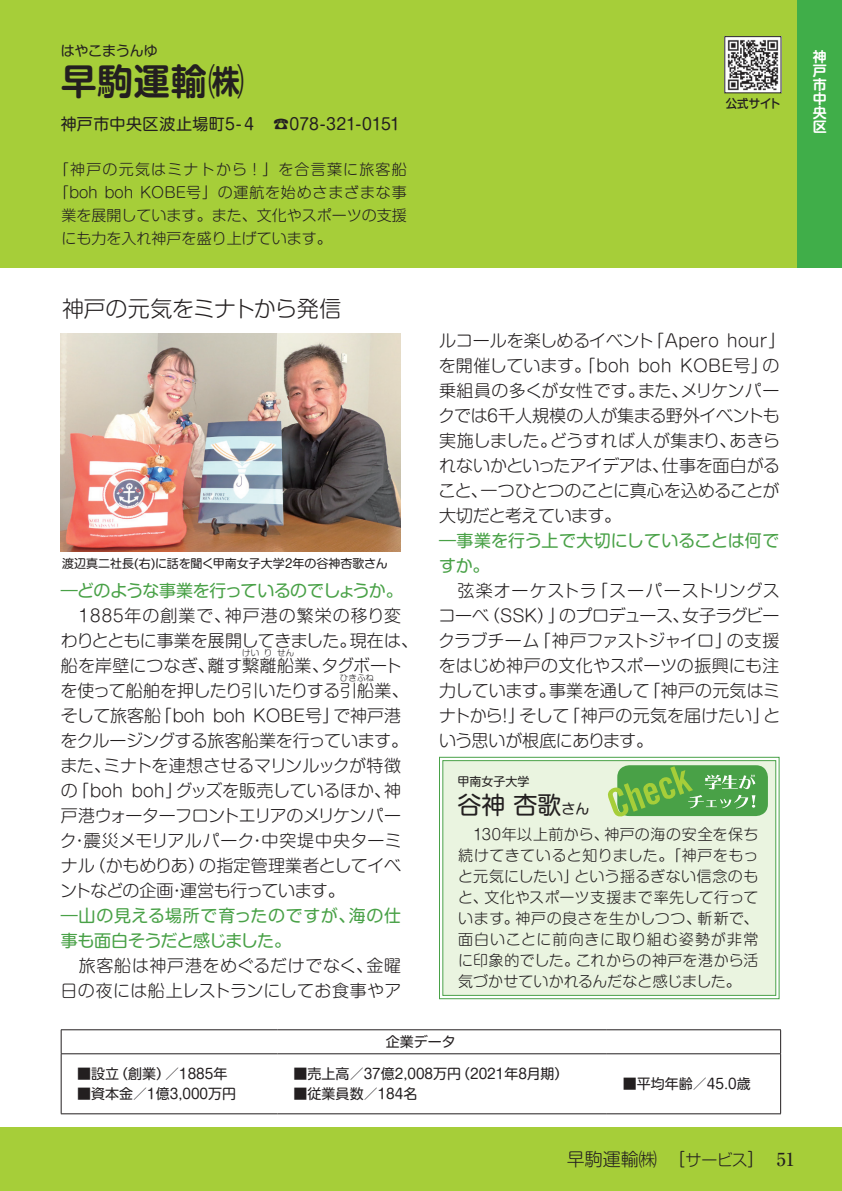
<style>
.page{position:relative;width:842px;height:1191px;background:#fff}
.page>*{position:absolute;margin:0;border:0;box-sizing:border-box;transform-origin:0 0}
.t1{font:700 36px "Shin M Go Pro De";color:#231f20}
.t2{font:24px "Shin M Go Pro";color:#231f20}
.t3{font:300 22px "Shin M Go Pro";letter-spacing:-.02em;color:#231f20}
.t4{font:300 18px "Shin M Go Pro";color:#231f20}
.t5{font:500 18px "Ryumin Pro";color:#231f20}
.t6{font:300 17px/25px "Shin M Go Pro";letter-spacing:-.005em;color:#231f20}
.t7{font:300 17px/25px "Shin M Go Pro";letter-spacing:.015em;color:#231f20}
.t8{font:300 17px/25px "Shin M Go Pro";letter-spacing:.025em;color:#231f20}
.t9{font:17px/25px "Shin M Go Pro";letter-spacing:-.015em;color:#49a147}
.t10{font:17px/25px "Shin M Go Pro";letter-spacing:.005em;color:#49a147}
.t11{font:17px "Shin M Go Pro";letter-spacing:-.04em;color:#49a147}
.t12{font:16px "Shin M Go Pro";letter-spacing:.015em;color:#231f20}
.t13{font:300 15px/21px "Shin M Go Pro";color:#231f20;text-align:justify}
.t14{font:300 15px "Shin M Go Pro";letter-spacing:.055em;color:#231f20}
.t15{font:300 15px "Shin M Go Pro";letter-spacing:.08em;color:#231f20}
.t16{font:14px "Shin M Go Pro";color:#231f20}
.t17{font:700 14px/14px "Shin M Go Pro De";color:#fff;text-align:justify}
.t18{font:12px "Shin M Go Pro";color:#231f20}
.t19{font:500 12px "Shin M Go Pro";letter-spacing:-.005em;color:#231f20;scale:.95 1}
.t20{font:300 8.4px "Shin M Go Pro";letter-spacing:.01em;color:#231f20}
.s1{font-size:14px}
.s2{font-size:16px}
</style>
<div class="page">
<div style="left:0;top:1127px;width:841px;height:64px;background:#a6ce39"></div>
<div style="left:0;top:0;width:841px;height:267px;background:#a6ce39"></div>
<div style="left:797px;top:0;width:44px;height:267px;background:#40ae49"></div>
<img style="left:61px;top:333px;width:340px;height:218px">
<svg style="left:439px;top:756px;width:340px;height:243px"></svg>
<div style="left:442px;top:760px;width:334px;height:236px;background:#eaf4e0"></div>
<div style="left:617px;top:765px;width:150px;height:51px;background:#49a147;border-radius:12px"></div>
<svg style="left:607px;top:766px;width:148px;height:50px"></svg>
<hr style="left:61px;top:1029px;width:216px;height:1px;background:#231f20">
<svg style="left:61px;top:1030px;width:1px;height:23px"></svg>
<hr style="left:277px;top:1029px;width:329px;height:1px;background:#231f20">
<hr style="left:606px;top:1029px;width:174px;height:1px;background:#231f20">
<svg style="left:780px;top:1030px;width:1px;height:23px"></svg>
<hr style="left:61px;top:1053px;width:216px;height:1px;background:#231f20">
<hr style="left:61px;top:1054px;width:1px;height:59px;background:#231f20">
<hr style="left:277px;top:1053px;width:329px;height:1px;background:#231f20">
<hr style="left:606px;top:1053px;width:174px;height:1px;background:#231f20">
<hr style="left:780px;top:1054px;width:1px;height:59px;background:#231f20">
<hr style="left:61px;top:1113px;width:216px;height:1px;background:#231f20">
<hr style="left:277px;top:1113px;width:329px;height:1px;background:#231f20">
<hr style="left:606px;top:1113px;width:174px;height:1px;background:#231f20">
<img style="left:726px;top:38px;width:53px;height:53px">
<p class="t16" style="left:61px;top:39px;width:99px">はやこまうんゆ</p>
<h1 class="t1" style="left:61px;top:52px;width:185px">早駒運輸㈱</h1>
<p class="t12" style="left:61px;top:111px;width:341px">神戸市中央区波止場町5-４　☎078-321-0151</p>
<p class="t15" style="left:54px;top:157px;width:354px">「神戸の元気はミナトから！」を合言葉に旅客船</p>
<p class="t14" style="left:54px;top:180px;width:354px">「boh boh KOBE号」の運航を始めさまざまな事</p>
<p class="t13" style="left:62px;top:203px;width:347px">業を展開しています。また、文化やスポーツの支援</p>
<p class="t13" style="left:62px;top:226px;width:272px">にも力を入れ神戸を盛り上げています。</p>
<p class="t19" style="left:725px;top:94px;width:59px">公式サイト</p>
<p class="t17" style="left:812px;top:48px;width:15px">神戸市中央区</p>
<p class="t3" style="left:62px;top:291px;width:281px">神戸の元気をミナトから発信</p>
<p class="t18" style="left:62px;top:554px;width:327px">渡辺真二社長(右)に話を聞く甲南女子大学２年の谷神杏歌さん</p>
<p class="t11" style="left:61px;top:576px;width:343px">―どのような事業を行っているのでしょうか。</p>
<p class="t7" style="left:61px;top:601px;width:358px">　1885年の創業で、神戸港の繁栄の移り変わりとともに事業を展開してきました。現在は、船を岸壁につなぎ、離す繋離船業、タグボート</p>
<p class="t20" style="left:242px;top:646px;width:18px">けい</p>
<p class="t20" style="left:264px;top:646px;width:10px">り</p>
<p class="t20" style="left:277px;top:646px;width:18px">せん</p>
<p class="t6" style="left:61px;top:676px;width:349px">を使って船舶を押したり引いたりする引船業、</p>
<p class="t20" style="left:340px;top:671px;width:36px">ひきふね</p>
<p class="t6" style="left:60px;top:701px;width:350px">そして旅客船「boh boh KOBE号」で神戸港をクルージングする旅客船業を行っています。また、ミナトを連想させるマリンルックが特徴の「boh boh」グッズを販売しているほか、神戸港ウォーターフロントエリアのメリケンパーク・震災メモリアルパーク・中突堤中央ターミナル（かもめりあ）の指定管理業者としてイベントなどの企画・運営も行っています。</p>
<p class="t9" style="left:61px;top:901px;width:342px">―山の見える場所で育ったのですが、海の仕事も面白そうだと感じました。</p>
<p class="t8" style="left:60px;top:951px;width:342px">　旅客船は神戸港をめぐるだけでなく、金曜日の夜には船上レストランにしてお食事やア</p>
<p class="t6" style="left:438px;top:326px;width:348px">ルコールを楽しめるイベント「Apero hour」を開催しています。「boh boh KOBE号」の乗組員の多くが女性です。また、メリケンパークでは6千人規模の人が集まる野外イベントも実施しました。どうすれば人が集まり、あきられないかといったアイデアは、仕事を面白がること、一つひとつのことに真心を込めることが大切だと考えています。</p>
<p class="t10" style="left:439px;top:526px;width:342px">―事業を行う上で大切にしていることは何ですか。</p>
<p class="t6" style="left:438px;top:576px;width:344px;text-align:justify">　弦楽オーケストラ「スーパーストリングスコーベ（SSK）」のプロデュース、女子ラグビークラブチーム「神戸ファストジャイロ」の支援をはじめ神戸の文化やスポーツの振興にも注力しています。事業を通して「神戸の元気はミナトから！」そして「神戸の元気を届けたい」という思いが根底にあります。</p>
<p class="t18" style="left:457px;top:772px;width:73px">甲南女子大学</p>
<h2 class="t2" style="left:457px;top:785px;width:133px">谷神 杏歌<span class="s1">さん</span></h2>
<p class="t13" style="left:458px;top:821px;width:302px">　130年以上前から、神戸の海の安全を保ち続けてきていると知りました。「神戸をもっと元気にしたい」という揺るぎない信念のもと、文化やスポーツ支援まで率先して行っています。神戸の良さを生かしつつ、斬新で、面白いことに前向きに取り組む姿勢が非常に印象的でした。これからの神戸を港から活気づかせていかれるんだなと感じました。</p>
<p class="t16" style="left:77px;top:1062px;width:152px">■設立（創業）／1885年</p>
<p class="t16" style="left:77px;top:1082px;width:160px">■資本金／1億3,000万円</p>
<p class="t16" style="left:386px;top:1030px;width:71px">企業データ</p>
<p class="t16" style="left:293px;top:1062px;width:276px">■売上高／37億2,008万円（2021年8月期）</p>
<p class="t16" style="left:293px;top:1082px;width:125px">■従業員数／184名</p>
<p class="t16" style="left:622px;top:1072px;width:129px">■平均年齢／45.0歳</p>
<p class="t4" style="left:566px;top:1145px;width:200px">早駒運輸㈱　［<span class="s2">サービス</span>］</p>
<p class="t5" style="left:776px;top:1145px;width:19px">51</p>
</div>
